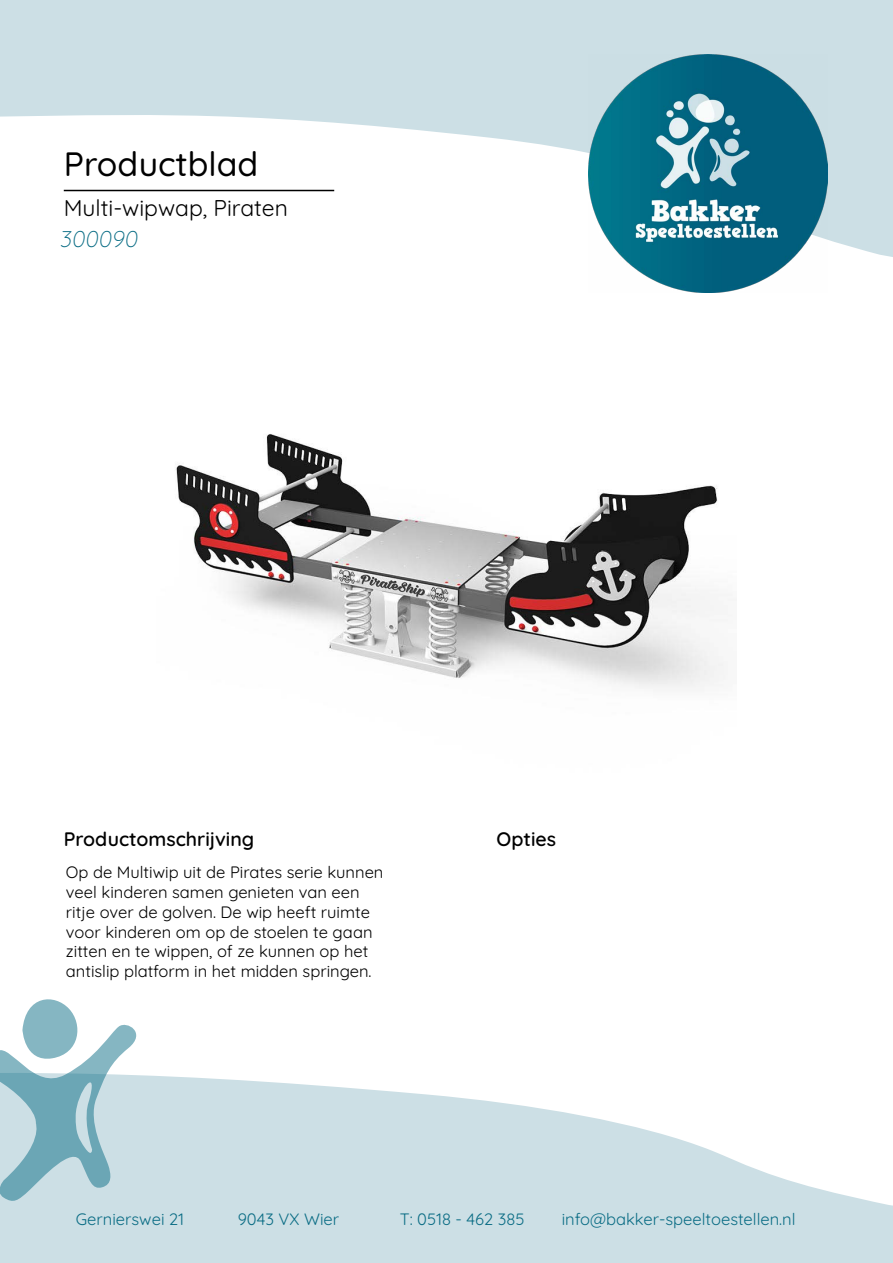
<style>
.page{position:relative;width:893px;height:1263px;background:#fff}
.page>*{position:absolute;margin:0;border:0;box-sizing:border-box;transform-origin:0 0}
.t1{font:500 33.75px "Quicksand";color:#000}
.t2{font:22.8px "Quicksand";color:#000}
.t3{font:300 22.8px "Quicksand";color:#0b6d85}
.t4{font:600 19.5px "Quicksand";color:#000}
.t5{font:16.5px/19.8px "Quicksand";color:#000}
.t6{font:16.5px "Quicksand";color:#0b6d85}
</style>
<div class="page">
<svg style="left:0;top:0;width:893px;height:257px;fill:#ccdfe5"></svg>
<img style="left:589px;top:54px;width:238px;height:238px">
<svg style="left:0;top:1075px;width:893px;height:188px;fill:#ccdfe5"></svg>
<svg style="left:0;top:999px;width:136px;height:202px"></svg>
<hr style="left:64px;top:190px;width:270px;height:1px;background:#000">
<img style="left:175px;top:434px;width:550px;height:254px">
<h1 class="t1" style="left:64px;top:138px;width:196px">Productblad</h1>
<h2 class="t2" style="left:64px;top:191px;width:226px">Multi-wipwap, Piraten</h2>
<h2 class="t3" style="left:60px;top:221px;width:84px">300090</h2>
<p class="t4" style="left:64px;top:823px;width:192px">Productomschrijving</p>
<p class="t4" style="left:497px;top:823px;width:61px">Opties</p>
<p class="t5" style="left:66px;top:861px;width:319px">Op de Multiwip uit de Pirates serie kunnen veel kinderen samen genieten van een ritje over de golven. De wip heeft ruimte voor kinderen om op de stoelen te gaan zitten en te wippen, of ze kunnen op het antislip platform in het midden springen.</p>
<p class="t6" style="left:76px;top:1207px;width:110px">Gernierswei 21</p>
<p class="t6" style="left:238px;top:1207px;width:103px">9043 VX Wier</p>
<p class="t6" style="left:400px;top:1207px;width:126px">T: 0518 - 462 385</p>
<p class="t6" style="left:562px;top:1207px;width:235px">info@bakker-speeltoestellen.nl</p>
</div>
